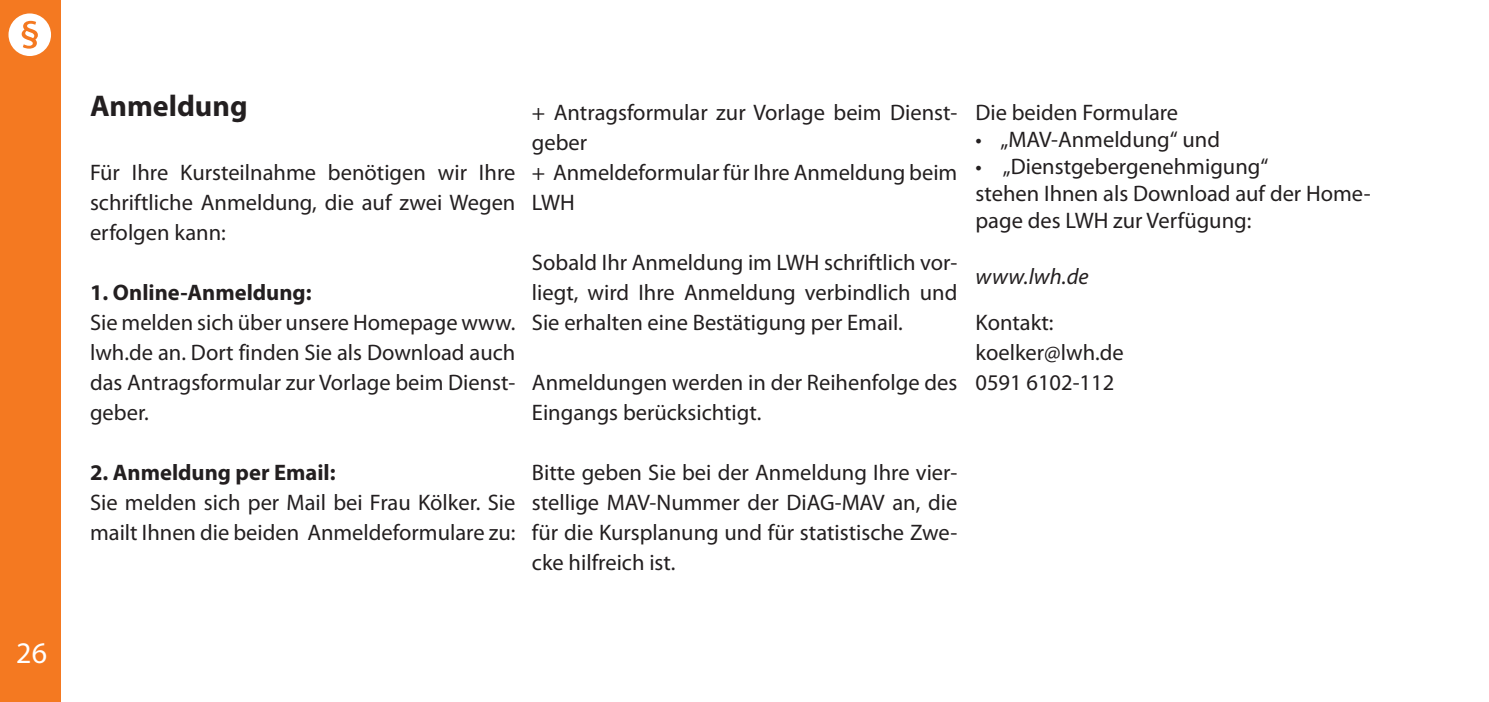
<style>
.page{position:relative;width:1489px;height:702px;background:#fff}
.page>*{position:absolute;margin:0;border:0;box-sizing:border-box;transform-origin:0 0}
.t1{font:700 30px "Myriad Pro";color:#231f20}
.t2{font:30px "Myriad Pro";color:#fff}
.t3{font:22.5px/30px "Myriad Pro";color:#231f20}
.t4{font:700 22.5px "Myriad Pro";color:#231f20}
.t5{font:italic 22.5px "Myriad Pro";letter-spacing:.005em;color:#231f20}
</style>
<div class="page">
<div style="left:0;top:0;width:60px;height:702px;background:#f47921"></div>
<svg style="left:9px;top:13px;width:42px;height:43px"></svg>
<h1 class="t2" style="left:16px;top:634px;width:32px">26</h1>
<h1 class="t1" style="left:90px;top:86px;width:159px">Anmeldung</h1>
<p class="t3" style="left:90px;top:157px;width:427px;text-align:justify">Für Ihre Kursteilnahme benötigen wir Ihre schriftliche Anmeldung, die auf zwei Wegen erfolgen kann:</p>
<p class="t4" style="left:90px;top:278px;width:223px">1. Online-Anmeldung:</p>
<p class="t3" style="left:90px;top:307px;width:427px;text-align:justify">Sie melden sich über unsere Homepage www. lwh.de an. Dort finden Sie als Download auch das Antragsformular zur Vorlage beim Dienst&shy;geber.</p>
<p class="t4" style="left:90px;top:458px;width:247px">2. Anmeldung per Email:</p>
<p class="t3" style="left:90px;top:487px;width:427px">Sie melden sich per Mail bei Frau Kölker. Sie mailt Ihnen die beiden Anmeldeformulare zu:</p>
<p class="t3" style="left:532px;top:97px;width:427px">+ Antragsformular zur Vorlage beim Dienst&shy;geber<br>+ Anmeldeformular für Ihre Anmeldung beim<br>LWH</p>
<p class="t3" style="left:532px;top:247px;width:427px;text-align:justify">Sobald Ihr Anmeldung im LWH schriftlich vor&shy;liegt, wird Ihre Anmeldung verbindlich und Sie erhalten eine Bestätigung per Email.</p>
<p class="t3" style="left:532px;top:367px;width:427px">Anmeldungen werden in der Reihenfolge des<br>Eingangs berücksichtigt.</p>
<p class="t3" style="left:532px;top:457px;width:427px;text-align:justify">Bitte geben Sie bei der Anmeldung Ihre vier&shy;stellige MAV-Nummer der DiAG-MAV an, die für die Kursplanung und für statistische Zwe&shy;cke hilfreich ist.</p>
<p class="t3" style="left:975px;top:97px;width:204px">Die beiden Formulare</p>
<p class="t3" style="left:975px;top:124px;width:246px">• „MAV-Anmeldung“ und</p>
<p class="t3" style="left:975px;top:152px;width:397px;line-height:27px">• „Dienstgebergenehmigung“<br>stehen Ihnen als Download auf der Home&shy;page des LWH zur Verfügung:</p>
<p class="t5" style="left:975px;top:263px;width:115px">www.lwh.de</p>
<p class="t3" style="left:975px;top:307px;width:150px">Kontakt: koelker@lwh.de<br>0591 6102-112</p>
</div>
